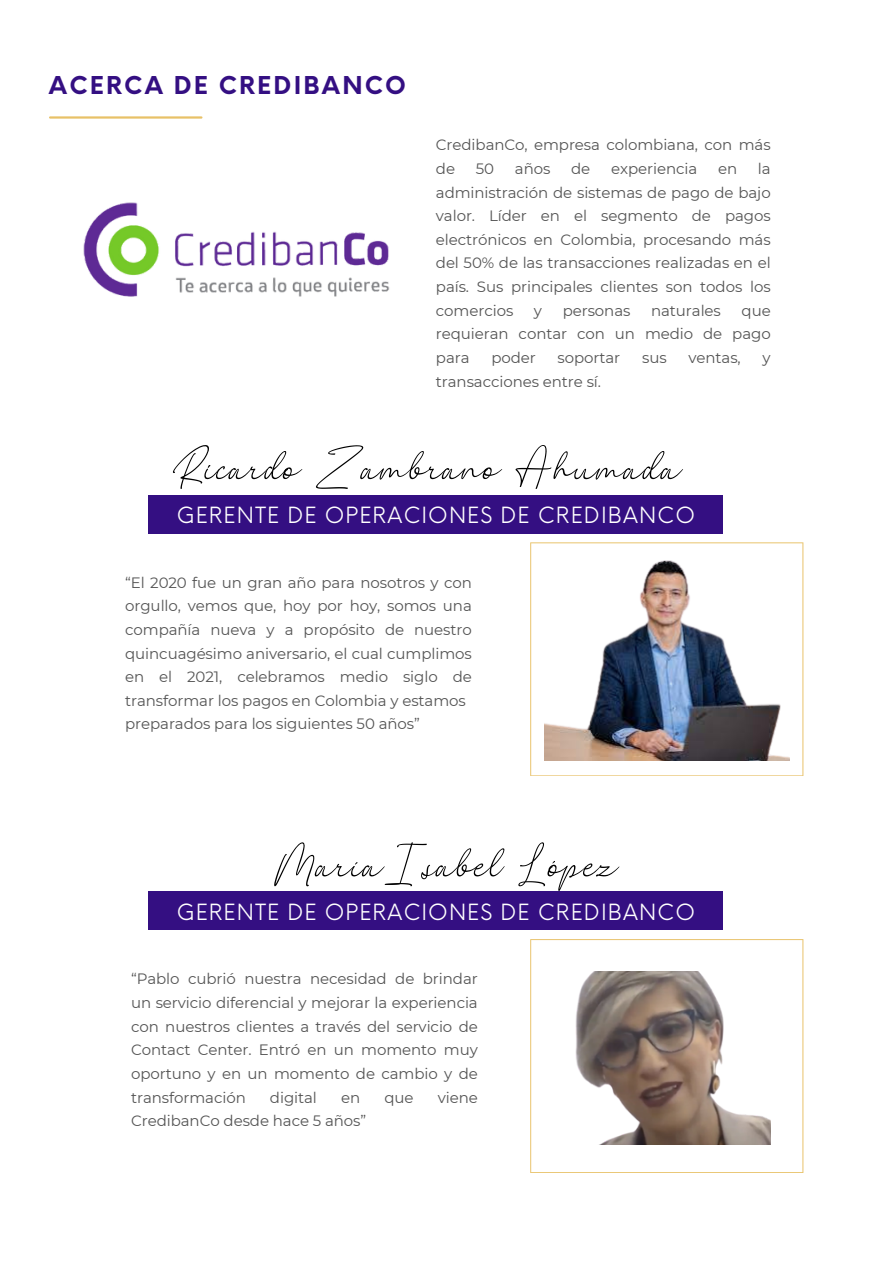
<style>
.page{position:relative;width:893px;height:1264px;background:#fff}
.page>*{position:absolute;margin:0;border:0;box-sizing:border-box;transform-origin:0 0}
.t1{font:90.9px "The Bigmaker";letter-spacing:.005em;color:#000}
.t2{font:700 24px "Neue Einstellung";letter-spacing:.09em;color:#340f82}
.t3{font:21.75px "Neue Einstellung";letter-spacing:.05em;color:#fff}
.t4{font:15px/23.5px "Montserrat";letter-spacing:-.005em;color:#545454;text-align:justify}
</style>
<div class="page">
<svg style="left:530px;top:542px;width:273px;height:234px"></svg>
<div style="left:149px;top:494px;width:574px;height:39px;background:#340f82"></div>
<hr style="left:50px;top:116px;width:151px;height:3px;background:#e8c167">
<svg style="left:530px;top:939px;width:273px;height:234px"></svg>
<img style="left:565px;top:971px;width:205px;height:173px">
<div style="left:149px;top:891px;width:574px;height:39px;background:#340f82"></div>
<img style="left:544px;top:560px;width:245px;height:200px">
<img style="left:83px;top:202px;width:307px;height:95px">
<p class="t2" style="left:49px;top:64px;width:358px">ACERCA DE CREDIBANCO</p>
<p class="t4" style="left:436px;top:133px;width:336px">CredibanCo, empresa colombiana, con más de</p>
<p class="t4" style="left:436px;top:157px;width:336px;text-indent:322px">la administración de sistemas de pago de bajo valor. Líder en el segmento de pagos electrónicos en Colombia, procesando más del 50% de las transacciones realizadas en el país. Sus principales clientes son todos los comercios</p>
<p class="t4" style="left:476px;top:157px;width:20px">50</p>
<p class="t4" style="left:515px;top:157px;width:37px">años</p>
<p class="t4" style="left:571px;top:157px;width:21px">de</p>
<p class="t4" style="left:611px;top:157px;width:88px">experiencia</p>
<p class="t4" style="left:718px;top:157px;width:21px">en</p>
<p class="t4" style="left:534px;top:298px;width:10px">y</p>
<p class="t4" style="left:562px;top:298px;width:69px">personas</p>
<p class="t4" style="left:651px;top:298px;width:71px">naturales</p>
<p class="t4" style="left:436px;top:298px;width:336px;text-indent:305px">que requieran contar con un medio de pago para</p>
<p class="t4" style="left:491px;top:346px;width:46px">poder</p>
<p class="t4" style="left:557px;top:346px;width:64px">soportar</p>
<p class="t4" style="left:642px;top:346px;width:26px">sus</p>
<p class="t4" style="left:688px;top:346px;width:54px">ventas,</p>
<p class="t4" style="left:762px;top:346px;width:10px">y</p>
<p class="t4" style="left:436px;top:369px;width:167px">transacciones entre sí.</p>
<p class="t1" style="left:173px;top:425px;width:511px">Ricardo Zambrano Ahumada</p>
<p class="t3" style="left:177px;top:495px;width:519px">GERENTE DE OPERACIONES DE CREDIBANCO</p>
<p class="t4" style="left:125px;top:570px;width:348px">“El 2020 fue un gran año para nosotros y con orgullo, vemos que, hoy por hoy, somos una compañía nueva y a propósito de nuestro quincuagésimo aniversario, el cual cumplimos en el 2021, celebramos medio siglo de transformar los pagos en Colombia y estamos</p>
<p class="t4" style="left:125px;top:712px;width:296px">preparados para los siguientes 50 años”</p>
<p class="t1" style="left:274px;top:822px;width:346px">MaríaIsabelLópez</p>
<p class="t3" style="left:177px;top:892px;width:519px">GERENTE DE OPERACIONES DE CREDIBANCO</p>
<p class="t4" style="left:131px;top:967px;width:348px">“Pablo cubrió nuestra necesidad de brindar un servicio diferencial y mejorar la experiencia con nuestros clientes a través del servicio de Contact Center. Entró en un momento muy oportuno y en un momento de cambio y de transformación</p>
<p class="t4" style="left:270px;top:1085px;width:48px">digital</p>
<p class="t4" style="left:341px;top:1085px;width:21px">en</p>
<p class="t4" style="left:384px;top:1085px;width:31px">que</p>
<p class="t4" style="left:437px;top:1085px;width:42px">viene</p>
<p class="t4" style="left:131px;top:1108px;width:237px">CredibanCo desde hace 5 años”</p>
</div>
